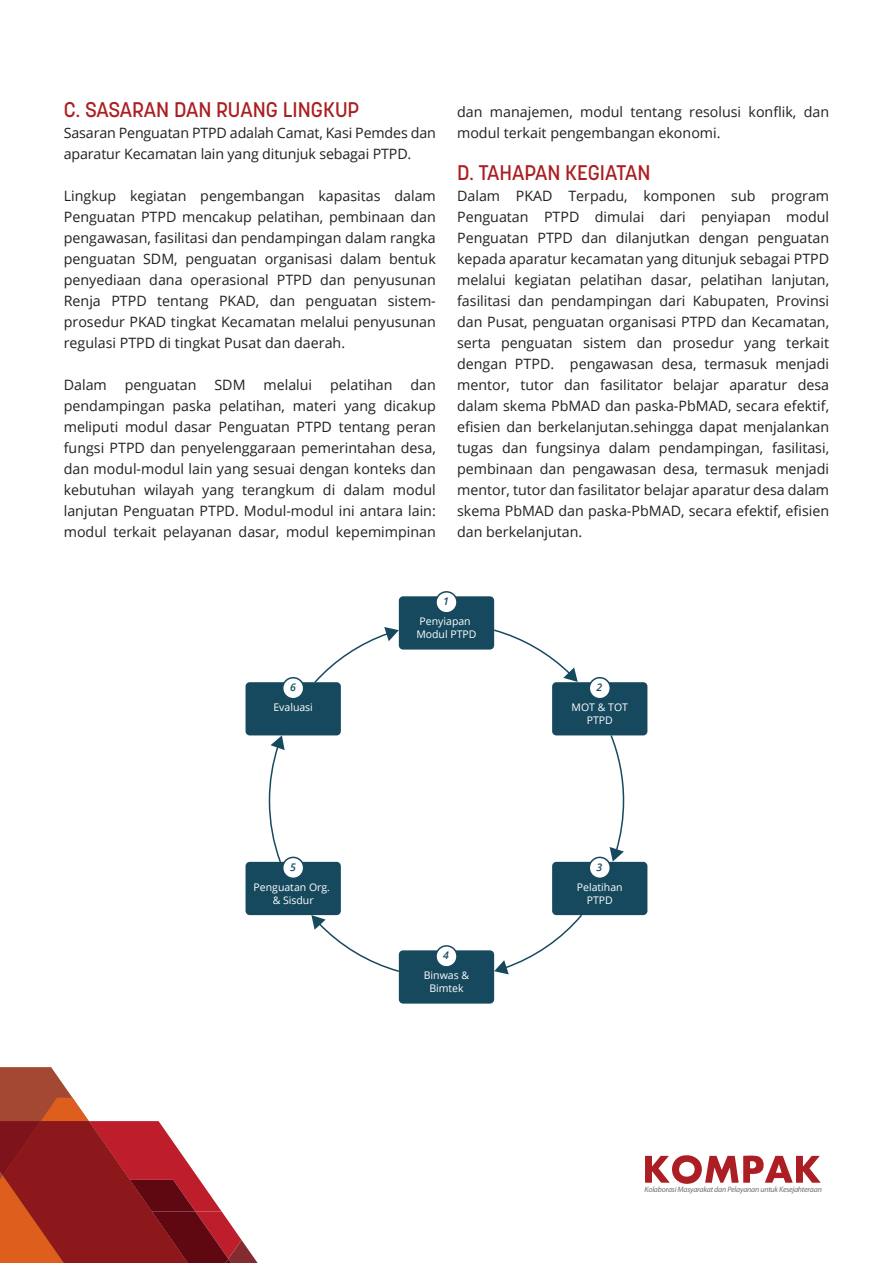
<style>
.page{position:relative;width:893px;height:1263px;background:#fff}
.page>*{position:absolute;margin:0;border:0;box-sizing:border-box;transform-origin:0 0}
.t1{font:500 21px "Korolev";color:#ab1e21}
.t2{font:14.25px/21px "Open Sans";color:#231f20;text-align:justify}
.t3{font:10.5px/12.6px "Open Sans";color:#fff;text-align:center}
.t4{font:italic 600 10.5px "Open Sans";color:#16495e}
.t5{font:italic 7.8px "Myriad Pro";letter-spacing:-.025em;color:#6c6d70}
</style>
<div class="page">
<svg style="left:0;top:1067px;width:258px;height:196px"></svg>
<svg style="left:645px;top:1155px;width:176px;height:29px"></svg>
<div style="left:399px;top:596px;width:95px;height:53px;background:#16495e;border-radius:4px"></div>
<svg style="left:268px;top:735px;width:17px;height:127px"></svg>
<svg style="left:311px;top:915px;width:88px;height:58px"></svg>
<svg style="left:494px;top:913px;width:90px;height:61px"></svg>
<svg style="left:609px;top:735px;width:16px;height:126px"></svg>
<svg style="left:492px;top:628px;width:86px;height:54px"></svg>
<svg style="left:314px;top:627px;width:85px;height:55px"></svg>
<div style="left:436px;top:592px;width:21px;height:21px;background:#fff;border-radius:50%"></div>
<div style="left:435px;top:591px;width:23px;height:22px;border:2px solid #16495e;border-radius:50%"></div>
<div style="left:552px;top:682px;width:95px;height:53px;background:#16495e;border-radius:4px"></div>
<div style="left:589px;top:678px;width:21px;height:21px;background:#fff;border-radius:50%"></div>
<div style="left:589px;top:677px;width:22px;height:22px;border:2px solid #16495e;border-radius:50%"></div>
<div style="left:246px;top:682px;width:95px;height:53px;background:#16495e;border-radius:4px"></div>
<div style="left:283px;top:678px;width:21px;height:21px;background:#fff;border-radius:50%"></div>
<div style="left:282px;top:677px;width:22px;height:22px;border:2px solid #16495e;border-radius:50%"></div>
<div style="left:552px;top:862px;width:95px;height:53px;background:#16495e;border-radius:4px"></div>
<div style="left:589px;top:857px;width:21px;height:21px;background:#fff;border-radius:50%"></div>
<div style="left:589px;top:857px;width:22px;height:22px;border:2px solid #16495e;border-radius:50%"></div>
<div style="left:399px;top:950px;width:95px;height:53px;background:#16495e;border-radius:4px"></div>
<div style="left:436px;top:946px;width:21px;height:21px;background:#fff;border-radius:50%"></div>
<div style="left:435px;top:945px;width:23px;height:22px;border:2px solid #16495e;border-radius:50%"></div>
<div style="left:246px;top:862px;width:95px;height:53px;background:#16495e;border-radius:4px"></div>
<div style="left:283px;top:857px;width:21px;height:21px;background:#fff;border-radius:50%"></div>
<div style="left:282px;top:857px;width:22px;height:22px;border:2px solid #16495e;border-radius:50%"></div>
<h1 class="t1" style="left:64px;top:96px;width:297px">C. SASARAN DAN RUANG LINGKUP</h1>
<p class="t2" style="left:64px;top:122px;width:374px">Sasaran Penguatan PTPD adalah Camat, Kasi Pemdes dan aparatur Kecamatan lain yang ditunjuk sebagai PTPD.</p>
<p class="t2" style="left:64px;top:185px;width:374px">Lingkup kegiatan pengembangan kapasitas dalam Penguatan PTPD mencakup pelatihan, pembinaan dan pengawasan, fasilitasi dan pendampingan dalam rangka penguatan SDM, penguatan organisasi dalam bentuk penyediaan dana operasional PTPD dan penyusunan Renja PTPD tentang PKAD, dan penguatan sistem&shy;prosedur PKAD tingkat Kecamatan melalui penyusunan regulasi PTPD di tingkat Pusat dan daerah.</p>
<p class="t2" style="left:64px;top:374px;width:45px">Dalam</p>
<p class="t2" style="left:125px;top:374px;width:73px">penguatan</p>
<p class="t2" style="left:214px;top:374px;width:33px">SDM</p>
<p class="t2" style="left:263px;top:374px;width:50px">melalui</p>
<p class="t2" style="left:330px;top:374px;width:64px">pelatihan</p>
<p class="t2" style="left:64px;top:374px;width:374px;text-indent:347px">dan pendampingan paska pelatihan, materi yang dicakup meliputi modul dasar Penguatan PTPD tentang peran fungsi PTPD dan penyelenggaraan pemerintahan desa, dan modul-modul lain yang sesuai dengan konteks dan kebutuhan wilayah yang terangkum di dalam modul lanjutan Penguatan PTPD. Modul-modul ini antara lain: modul terkait pelayanan dasar, modul kepemimpinan</p>
<p class="t2" style="left:457px;top:101px;width:374px">dan manajemen, modul tentang resolusi konflik, dan modul terkait pengembangan ekonomi.</p>
<h1 class="t1" style="left:457px;top:159px;width:195px">D. TAHAPAN KEGIATAN</h1>
<p class="t2" style="left:457px;top:185px;width:374px">Dalam PKAD Terpadu, komponen sub program Penguatan PTPD dimulai dari penyiapan modul Penguatan PTPD dan dilanjutkan dengan penguatan kepada aparatur kecamatan yang ditunjuk sebagai PTPD melalui kegiatan pelatihan dasar, pelatihan lanjutan, fasilitasi dan pendampingan dari Kabupaten, Provinsi dan Pusat, penguatan organisasi PTPD dan Kecamatan, serta penguatan sistem dan prosedur yang terkait dengan PTPD. pengawasan desa, termasuk menjadi mentor, tutor dan fasilitator belajar aparatur desa dalam skema PbMAD dan paska-PbMAD, secara efektif, efisien dan berkelanjutan.sehingga dapat menjalankan tugas dan fungsinya dalam pendampingan, fasilitasi, pembinaan dan pengawasan desa, termasuk menjadi mentor, tutor dan fasilitator belajar aparatur desa dalam skema PbMAD dan paska-PbMAD, secara efektif, efisien dan berkelanjutan.</p>
<p class="t4" style="left:443px;top:594px;width:7px">1</p>
<p class="t3" style="left:416px;top:615px;width:62px">Penyiapan<br>Modul PTPD</p>
<p class="t4" style="left:290px;top:680px;width:7px">6</p>
<p class="t4" style="left:597px;top:680px;width:7px">2</p>
<p class="t3" style="left:273px;top:701px;width:41px">Evaluasi</p>
<p class="t3" style="left:572px;top:701px;width:58px">MOT &amp; TOT<br>PTPD</p>
<p class="t4" style="left:290px;top:860px;width:7px">5</p>
<p class="t4" style="left:597px;top:860px;width:7px">3</p>
<p class="t3" style="left:254px;top:880px;width:78px">Penguatan Org. &amp; Sisdur</p>
<p class="t3" style="left:577px;top:880px;width:47px">Pelatihan<br>PTPD</p>
<p class="t4" style="left:443px;top:948px;width:7px">4</p>
<p class="t3" style="left:424px;top:969px;width:47px">Binwas &amp;<br>Bimtek</p>
<p class="t5" style="left:645px;top:1185px;width:179px">Kolaborasi Masyarakat dan Pelayanan untuk Kesejahteraan</p>
</div>
